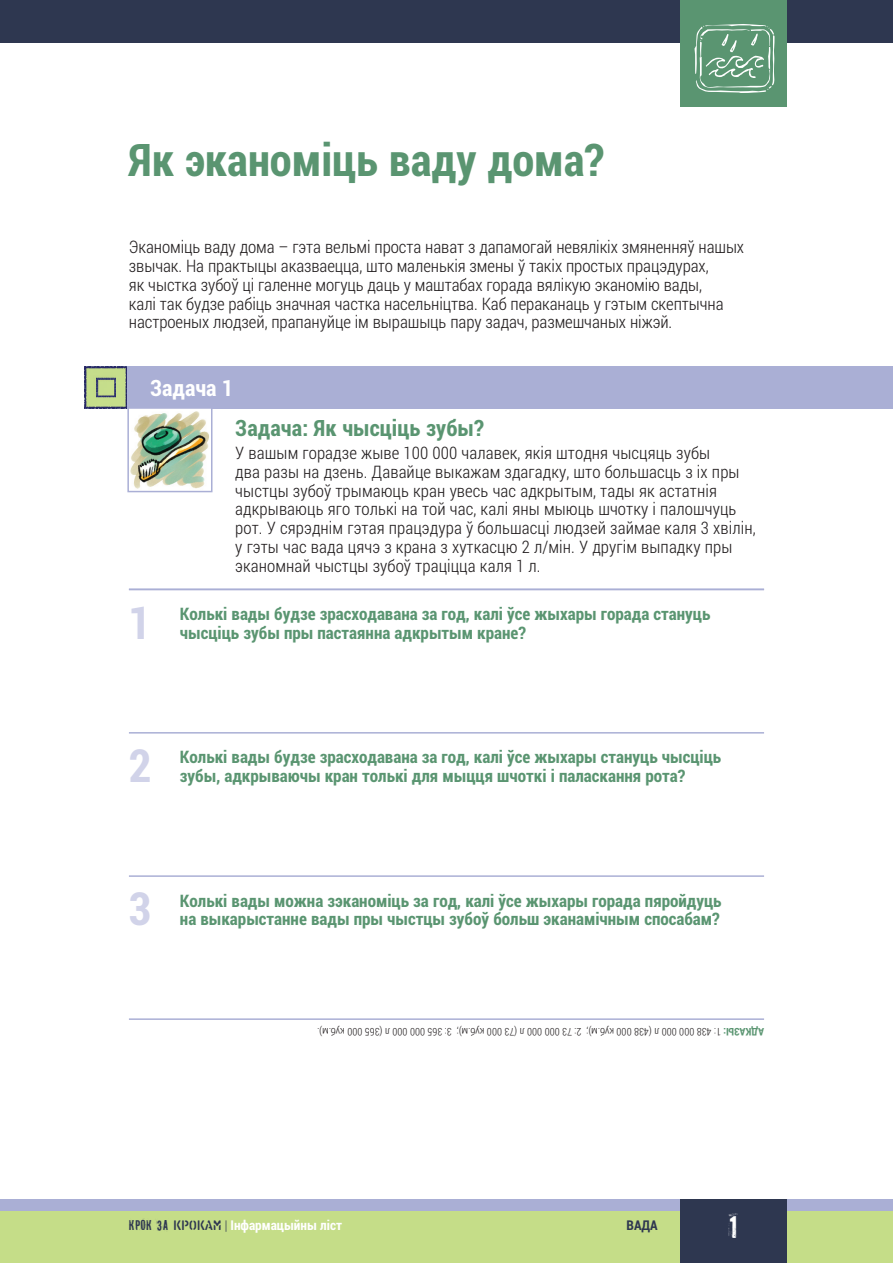
<style>
.page{position:relative;width:893px;height:1263px;background:#fff}
.page>*{position:absolute;margin:0;border:0;box-sizing:border-box;transform-origin:0 0}
.t1{font:700 45.6px "Roboto Condensed";color:#d1d3e9}
.t2{font:700 45px "Roboto Condensed";color:#5a9571}
.t3{font:30px "PF Fuel Pro";color:#fff}
.t4{font:700 22.5px "Roboto Condensed";letter-spacing:.005em;color:#5a9571}
.t5{font:700 22.5px "Roboto Condensed";color:#fff}
.t6{font:300 17.25px/18.8px "Roboto Condensed";letter-spacing:.005em;color:#231f20}
.t7{font:700 17.25px/18.8px "Roboto Condensed";color:#5a9571}
.t8{font:700 13.5px "Roboto Condensed";color:#fff}
.t9{font:700 13.5px "Roboto Condensed";color:#2e3750}
.t10{font:300 10.5px "Roboto Condensed";color:#231f20}
.s1{font-weight:700;color:#5a9571}
.s2{font-family:"PF Fuel Pro";font-weight:400;color:#2e3750}
.s3{font-family:"Logistica Two";font-weight:400;color:#2e3750}
.s4{font-weight:300;color:#2e3750}
</style>
<div class="page">
<img style="left:85px;top:366px;width:42px;height:43px">
<div style="left:127px;top:366px;width:765px;height:43px;background:#aaafd5"></div>
<div style="left:0;top:0;width:892px;height:43px;background:#2e3750"></div>
<div style="left:680px;top:0;width:106px;height:106px;background:#5a9571"></div>
<svg style="left:694px;top:24px;width:80px;height:69px"></svg>
<div style="left:0;top:1199px;width:892px;height:13px;background:#aaafd5"></div>
<div style="left:0;top:1212px;width:892px;height:51px;background:#c5dd88"></div>
<div style="left:680px;top:1199px;width:106px;height:64px;background:#2e3750"></div>
<hr style="left:129px;top:588px;width:635px;height:2px;background:#aaafd5">
<hr style="left:129px;top:732px;width:635px;height:1px;background:#aaafd5">
<hr style="left:129px;top:875px;width:635px;height:2px;background:#aaafd5">
<hr style="left:129px;top:1018px;width:635px;height:2px;background:#aaafd5">
<img style="left:130px;top:411px;width:79px;height:78px">
<div style="left:127px;top:407px;width:85px;height:85px;border:2px solid #aaafd5"></div>
<h2 class="t2" style="left:129px;top:129px;width:477px">Як эканоміць ваду дома?</h2>
<p class="t6" style="left:129px;top:237px;width:616px">Эканоміць ваду дома – гэта вельмі проста нават з дапамогай невялікіх змяненняў нашых звычак. На практыцы аказваецца, што маленькія змены ў такіх простых працэдурах,<br>як чыстка зубоў ці галенне могуць даць у маштабах горада вялікую эканомію вады,<br>калі так будзе рабіць значная частка насельніцтва. Каб пераканаць у гэтым скептычна настроеных людзей, прапануйце ім вырашыць пару задач, размешчаных ніжэй.</p>
<h3 class="t5" style="left:150px;top:372px;width:85px">Задача 1</h3>
<h3 class="t4" style="left:235px;top:412px;width:250px">Задача: Як чысціць зубы?</h3>
<p class="t6" style="left:235px;top:443px;width:522px">У вашым горадзе жыве 100 000 чалавек, якія штодня чысцяць зубы<br>два разы на дзень. Давайце выкажам здагадку, што большасць з іх пры чыстцы зубоў трымаюць кран увесь час адкрытым, тады як астатнія адкрываюць яго толькі на той час, калі яны мыюць шчотку і палошчуць рот. У сярэднім гэтая працэдура ў большасці людзей займае каля 3 хвілін, у гэты час вада цячэ з крана з хуткасцю 2 л/мін. У другім выпадку пры эканомнай чыстцы зубоў траціцца каля 1 л.</p>
<h1 class="t1" style="left:129px;top:590px;width:24px">1</h1>
<p class="t7" style="left:180px;top:604px;width:532px">Колькі вады будзе зрасходавана за год, калі ўсе жыхары горада стануць чысціць зубы пры пастаянна адкрытым кране?</p>
<h1 class="t1" style="left:129px;top:734px;width:24px">2</h1>
<p class="t7" style="left:180px;top:747px;width:543px">Колькі вады будзе зрасходавана за год, калі ўсе жыхары стануць чысціць зубы, адкрываючы кран толькі для мыцця шчоткі і паласкання рота?</p>
<h1 class="t1" style="left:129px;top:877px;width:24px">3</h1>
<p class="t7" style="left:180px;top:890px;width:543px">Колькі вады можна зэканоміць за год, калі ўсе жыхары горада пяройдуць на выкарыстанне вады пры чыстцы зубоў больш эканамічным спосабам?</p>
<p class="t10" style="left:764px;top:1039px;width:448px;rotate:-180deg"><span class="s1">АДКАЗЫ:</span> 1: 438 000 000 л (438 000 куб.м); 2: 73 000 000 л (73 000 куб.м); 3: 365 000 000 л (365 000 куб.м).</p>
<p class="t8" style="left:129px;top:1216px;width:215px"><span class="s2">Крок за</span> <span class="s3">крокам</span> <span class="s4">|</span> Інфармацыйны ліст</p>
<p class="t9" style="left:626px;top:1216px;width:33px">ВАДА</p>
<h3 class="t3" style="left:728px;top:1210px;width:12px">1</h3>
</div>
